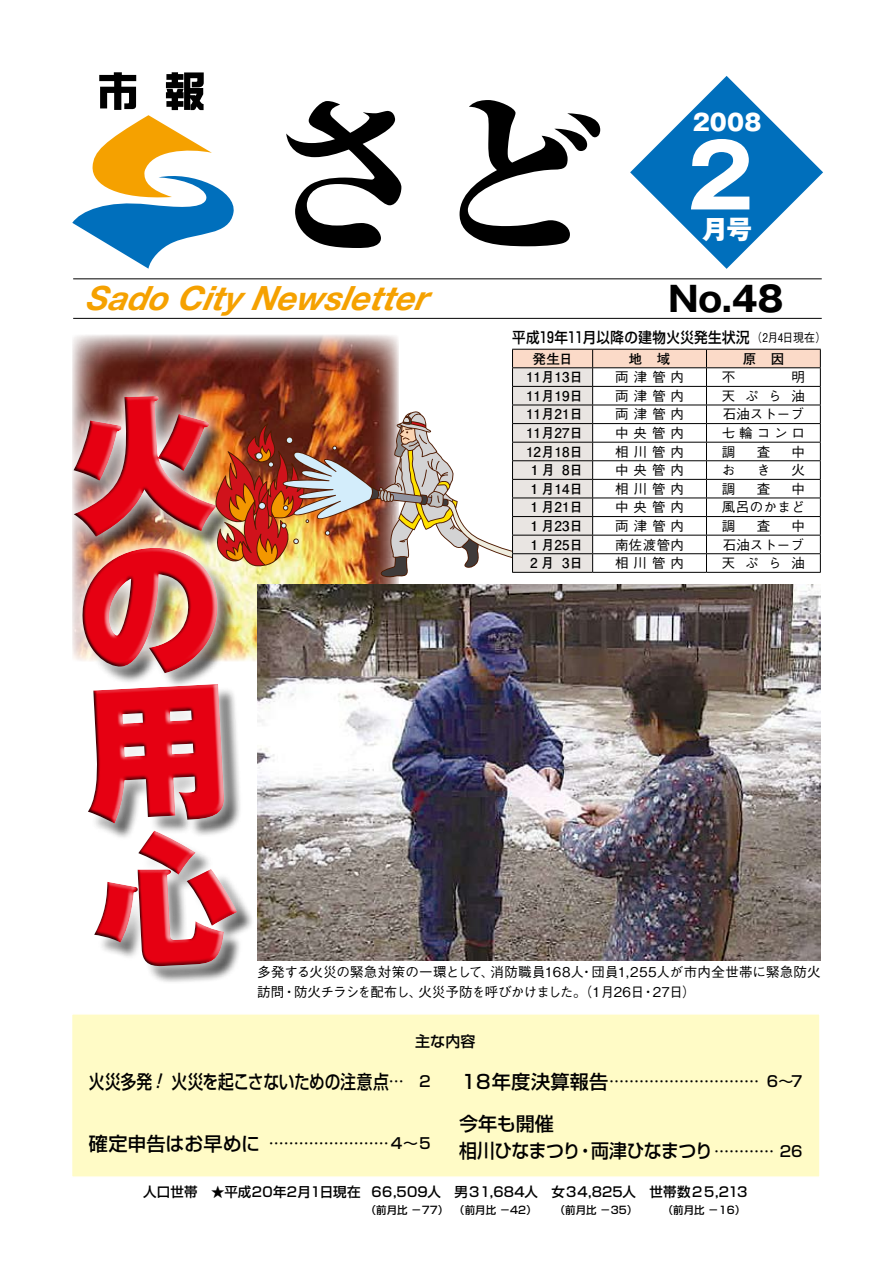
<style>
.page{position:relative;width:893px;height:1263px;background:#fff}
.page>*{position:absolute;margin:0;border:0;box-sizing:border-box;transform-origin:0 0}
.t1{font:800 170.1px "Ryumin Pro";color:#000}
.t2{font:900 146.85px/145.1px "Gothic MB101 Pro";color:#e60012;text-align:justify}
.t3{font:700 87px "Gothic MB101 Pro";color:#fff}
.t4{font:700 34.5px "Gothic MB101 Pro";color:#000}
.t5{font:italic 700 33.3px "Helvetica Neue";color:#f5a100}
.t6{font:800 25.65px "Gothic MB101 Pro";color:#fff}
.t7{font:800 22.5px "Gothic MB101 Pro";color:#fff}
.t8{font:500 19.2px "Shin Go Pro";letter-spacing:-.01em;color:#000;scale:.82 1}
.t9{font:500 19.2px "Shin Go Pro";letter-spacing:-.01em;color:#000}
.t10{font:500 19.2px "Shin Go Pro";letter-spacing:.015em;color:#000}
.t11{font:500 19.2px "Shin Go Pro";letter-spacing:-.01em;color:#000;scale:.93 1}
.t12{font:500 19.2px "Shin Go Pro";letter-spacing:-.03em;color:#000;scale:.93 1}
.t13{font:500 15px "Shin Go Pro";letter-spacing:.005em;color:#000}
.t14{font:500 14.85px "Shin Go Pro";letter-spacing:.035em;color:#000;scale:.91 1}
.t15{font:500 13.5px "Gothic BBB Pro";letter-spacing:.02em;color:#000}
.t16{font:700 13.5px "Futo Go B101 Pro";color:#000}
.t17{font:500 13.5px "Shin Go Pro";letter-spacing:-.015em;color:#000}
.t18{font:500 13.5px "Shin Go Pro";letter-spacing:.01em;color:#000}
.t19{font:500 13.5px "Gothic BBB Pro";letter-spacing:-.05em;color:#000}
.t20{font:500 13.5px "Gothic BBB Pro";letter-spacing:-.045em;color:#000}
.t21{font:500 12px "Gothic BBB Pro";color:#000;scale:.91 1}
.t22{font:500 10.5px "Shin Go Pro";color:#000}
</style>
<div class="page">
<hr style="left:73px;top:318px;width:749px;height:1px;background:#000">
<hr style="left:73px;top:278px;width:749px;height:1px;background:#000">
<svg style="left:630px;top:76px;width:193px;height:193px"></svg>
<svg style="left:72px;top:72px;width:162px;height:197px"></svg>
<div style="left:71px;top:1013px;width:750px;height:165px;background:#fffbc6;border:2px solid #fff"></div>
<img style="left:471px;top:585px;width:350px;height:375px">
<img style="left:347px;top:578px;width:124px;height:600px">
<img style="left:71px;top:318px;width:276px;height:860px">
<img style="left:212px;top:349px;width:609px;height:229px">
<hr style="left:512px;top:572px;width:81px;height:1px;background:#000">
<hr style="left:593px;top:572px;width:113px;height:1px;background:#000">
<hr style="left:706px;top:572px;width:115px;height:1px;background:#000">
<svg style="left:157px;top:1073px;width:6px;height:16px"></svg>
<h1 class="t1" style="left:262px;top:44px;width:342px">さど</h1>
<h3 class="t5" style="left:86px;top:278px;width:339px">Sado City Newslette</h3>
<h3 class="t5" style="left:414px;top:278px;width:23px">r</h3>
<h3 class="t7" style="left:693px;top:103px;width:70px">2008</h3>
<h3 class="t3" style="left:687px;top:104px;width:68px">2</h3>
<h3 class="t6" style="left:702px;top:207px;width:51px">月号</h3>
<h3 class="t4" style="left:668px;top:270px;width:117px">No.48</h3>
<p class="t14" style="left:512px;top:325px;width:262px">平成１９年１１月以降の建物火災発生状況</p>
<p class="t21" style="left:751px;top:328px;width:84px">（月2 4日現在(</p>
<h2 class="t2" style="left:65px;top:379px;width:75px;rotate:-3deg">火の用心</h2>
<p class="t16" style="left:532px;top:348px;width:42px">発生日</p>
<p class="t16" style="left:629px;top:348px;width:15px">地</p>
<p class="t16" style="left:657px;top:348px;width:15px">域</p>
<p class="t16" style="left:743px;top:348px;width:15px">原</p>
<p class="t16" style="left:771px;top:348px;width:15px">因</p>
<p class="t16" style="left:526px;top:366px;width:59px">11月13日</p>
<p class="t15" style="left:615px;top:366px;width:71px">両津管内</p>
<p class="t15" style="left:722px;top:366px;width:15px">不</p>
<p class="t15" style="left:791px;top:366px;width:15px">明</p>
<p class="t16" style="left:526px;top:385px;width:59px">11月19日</p>
<p class="t15" style="left:615px;top:385px;width:71px">両津管内</p>
<p class="t15" style="left:722px;top:385px;width:84px">天ぷら油</p>
<p class="t16" style="left:526px;top:403px;width:59px">11月21日</p>
<p class="t15" style="left:615px;top:403px;width:71px">両津管内</p>
<p class="t15" style="left:723px;top:403px;width:82px">石油ストーブ</p>
<p class="t16" style="left:526px;top:422px;width:59px">11月27日</p>
<p class="t15" style="left:615px;top:422px;width:71px">中央管内</p>
<p class="t15" style="left:722px;top:422px;width:84px">七輪コンロ</p>
<p class="t16" style="left:526px;top:441px;width:59px">12月18日</p>
<p class="t15" style="left:615px;top:441px;width:71px">相川管内</p>
<p class="t15" style="left:722px;top:441px;width:15px">調</p>
<p class="t15" style="left:757px;top:441px;width:15px">査</p>
<p class="t15" style="left:791px;top:441px;width:15px">中</p>
<p class="t16" style="left:528px;top:459px;width:28px">１月</p>
<p class="t16" style="left:562px;top:459px;width:23px">日8</p>
<p class="t15" style="left:615px;top:459px;width:71px">中央管内</p>
<p class="t15" style="left:722px;top:459px;width:15px">お</p>
<p class="t15" style="left:757px;top:459px;width:15px">き</p>
<p class="t15" style="left:791px;top:459px;width:15px">火</p>
<p class="t16" style="left:528px;top:478px;width:57px">１月14日</p>
<p class="t15" style="left:615px;top:478px;width:71px">相川管内</p>
<p class="t15" style="left:722px;top:478px;width:15px">調</p>
<p class="t15" style="left:757px;top:478px;width:15px">査</p>
<p class="t15" style="left:791px;top:478px;width:15px">中</p>
<p class="t16" style="left:528px;top:496px;width:57px">１月21日</p>
<p class="t15" style="left:615px;top:496px;width:71px">中央管内</p>
<p class="t15" style="left:722px;top:496px;width:84px">風呂のかまど</p>
<p class="t16" style="left:528px;top:515px;width:57px">１月23日</p>
<p class="t15" style="left:615px;top:515px;width:71px">両津管内</p>
<p class="t15" style="left:722px;top:515px;width:15px">調</p>
<p class="t15" style="left:757px;top:515px;width:15px">査</p>
<p class="t15" style="left:791px;top:515px;width:15px">中</p>
<p class="t16" style="left:528px;top:534px;width:57px">１月25日</p>
<p class="t15" style="left:615px;top:534px;width:71px">南佐渡管内</p>
<p class="t15" style="left:723px;top:534px;width:82px">石油ストーブ</p>
<p class="t16" style="left:530px;top:552px;width:26px">月2</p>
<p class="t16" style="left:562px;top:552px;width:23px">日3</p>
<p class="t15" style="left:615px;top:552px;width:71px">相川管内</p>
<p class="t15" style="left:722px;top:552px;width:84px">天ぷら油</p>
<p class="t15" style="left:257px;top:961px;width:239px">多発する火災の緊急対策の一環として、</p>
<p class="t15" style="left:580px;top:961px;width:242px">・団員1,255人が市内全世帯に緊急防火</p>
<p class="t15" style="left:491px;top:961px;width:95px">消防職員168人</p>
<p class="t19" style="left:419px;top:981px;width:175px">火災予防を呼びかけました。（</p>
<p class="t15" style="left:653px;top:981px;width:44px">27日(</p>
<p class="t20" style="left:257px;top:981px;width:167px">訪問・防火チラシを配布し、</p>
<p class="t15" style="left:601px;top:981px;width:45px">月26日</p>
<p class="t15" style="left:590px;top:981px;width:15px">１</p>
<p class="t15" style="left:641px;top:981px;width:15px">・</p>
<p class="t13" style="left:415px;top:1028px;width:62px">主な内容</p>
<p class="t13" style="left:417px;top:1069px;width:16px">２</p>
<h3 class="t10" style="left:459px;top:1065px;width:151px">１８年度決算報告</h3>
<h3 class="t9" style="left:459px;top:1108px;width:96px">今年も開催</h3>
<h3 class="t8" style="left:89px;top:1065px;width:79px">火災多発</h3>
<h3 class="t8" style="left:171px;top:1065px;width:266px">火災を起こさないための注意点</h3>
<p class="t13" style="left:767px;top:1069px;width:28px">6〜</p>
<p class="t13" style="left:791px;top:1069px;width:13px">7</p>
<p class="t13" style="left:389px;top:1069px;width:16px">...</p>
<p class="t13" style="left:609px;top:1069px;width:151px">..............................</p>
<h3 class="t9" style="left:89px;top:1128px;width:173px">確定申告はお早めに</h3>
<p class="t13" style="left:269px;top:1131px;width:165px">........................４〜５</p>
<h3 class="t12" style="left:459px;top:1135px;width:132px">相川ひなまつり</h3>
<h3 class="t11" style="left:591px;top:1135px;width:132px">両津ひなまつり</h3>
<p class="t13" style="left:714px;top:1138px;width:90px">............ 26</p>
<h3 class="t11" style="left:576px;top:1135px;width:21px">・</h3>
<p class="t18" style="left:143px;top:1181px;width:169px">人口世帯　★平成20年2月</p>
<p class="t18" style="left:320px;top:1181px;width:42px">日現在</p>
<p class="t18" style="left:309px;top:1181px;width:15px">１</p>
<p class="t17" style="left:370px;top:1181px;width:379px">６６,509人　男３１,684人　女３4,825人　世帯数２５,213</p>
<p class="t22" style="left:366px;top:1202px;width:172px">（前月比 −77）（前月比 −42）</p>
<p class="t22" style="left:555px;top:1202px;width:84px">（前月比 −35）</p>
<p class="t22" style="left:663px;top:1202px;width:84px">（前月比 −16(</p>
</div>
